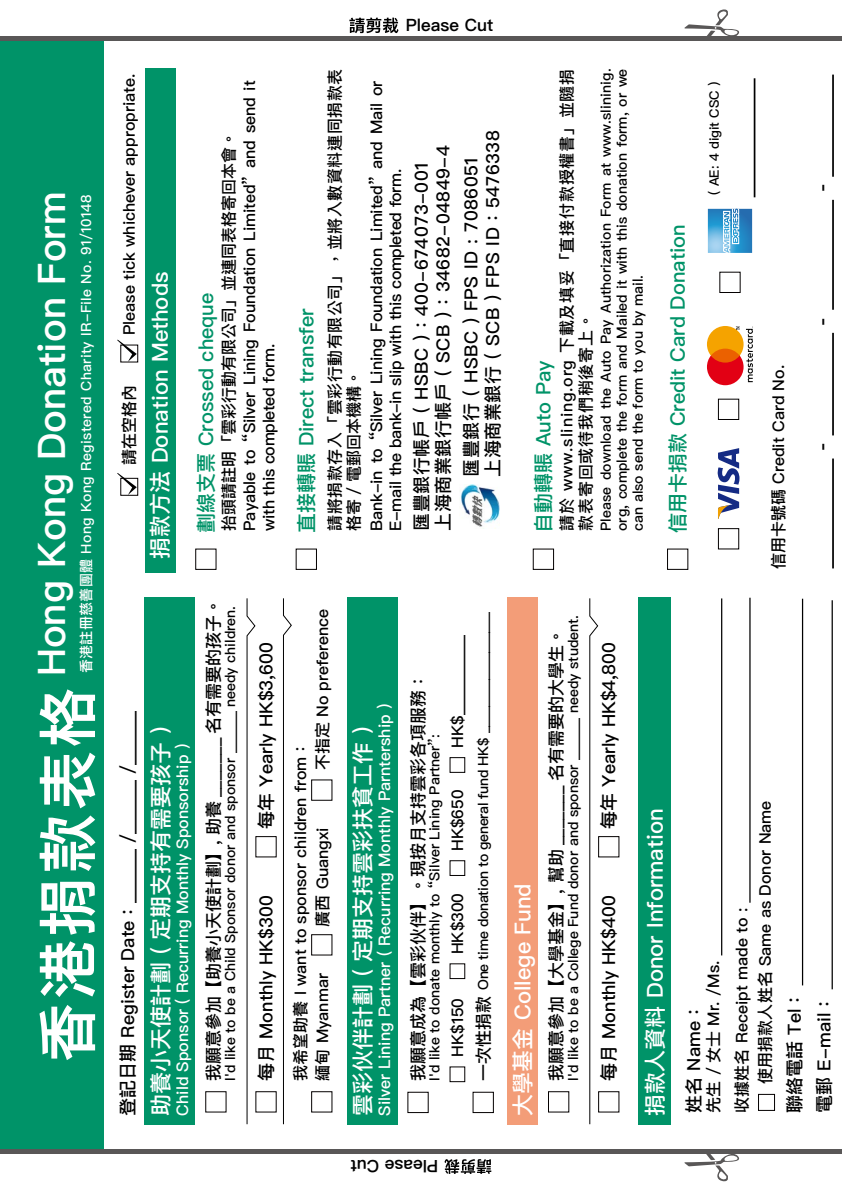
<style>
.page{position:relative;width:842px;height:1191px;background:#fff}
.page>*{position:absolute;margin:0;border:0;box-sizing:border-box;transform-origin:0 0}
.t1{font:600 60px "Ping Fang TC";letter-spacing:.05em;color:#fff}
.t2{font:600 38px "Ping Fang TC";color:#fff}
.t3{font:500 22px "Ping Fang TC";color:#fff}
.t4{font:500 22px "Montserrat Alternates";color:#000}
.t5{font:500 20px "Ping Fang TC";color:#009368}
.t6{font:500 18px/29.6px "Ping Fang TC";color:#000}
.t7{font:500 18px/21.6px "Ping Fang TC";letter-spacing:.03em;color:#000}
.t8{font:500 17px "Ping Fang TC";color:#000}
.t9{font:600 17px "Ping Fang TC";color:#000}
.t10{font:500 16px/19.2px "Ping Fang TC";color:#000}
.t11{font:500 16px "Ping Fang TC";color:#fff}
.t12{font:500 16px/19.2px "Ping Fang TC";letter-spacing:.05em;color:#000}
.t13{font:500 16px/19.2px "Ping Fang TC";letter-spacing:.035em;color:#000}
.t14{font:500 14px/16px "Ping Fang TC";color:#000;text-align:justify}
.t15{font:500 14px "Ping Fang TC";letter-spacing:.025em;color:#fff}
.t16{font:500 14px "Ping Fang TC";letter-spacing:-.02em;color:#000}
.t17{font:500 13px "Ping Fang TC";color:#000}
</style>
<div class="page">
<hr style="left:721px;top:598px;width:1px;height:357px;background:#000">
<hr style="left:749px;top:597px;width:1px;height:305px;background:#000">
<hr style="left:802px;top:598px;width:1px;height:387px;background:#000">
<hr style="left:831px;top:600px;width:2px;height:389px;background:#000">
<hr style="left:832px;top:458px;width:2px;height:110px;background:#000">
<hr style="left:832px;top:333px;width:2px;height:102px;background:#000">
<hr style="left:832px;top:200px;width:2px;height:110px;background:#000">
<hr style="left:832px;top:75px;width:2px;height:102px;background:#000">
<hr style="left:754px;top:78px;width:1px;height:119px;background:#000">
<div style="left:718px;top:399px;width:21px;height:21px;border:1px solid #040000"></div>
<svg style="left:707px;top:326px;width:46px;height:59px"></svg>
<svg style="left:708px;top:208px;width:44px;height:45px;background:#5fa8d5"></svg>
<div style="left:718px;top:528px;width:21px;height:21px;border:1px solid #040000"></div>
<svg style="left:718px;top:448px;width:21px;height:71px"></svg>
<div style="left:667px;top:548px;width:21px;height:22px;border:1px solid #040000"></div>
<div style="left:296px;top:548px;width:21px;height:22px;border:1px solid #040000"></div>
<div style="left:533px;top:548px;width:21px;height:22px;border:1px solid #040000"></div>
<div style="left:195px;top:548px;width:22px;height:22px;border:1px solid #040000"></div>
<div style="left:473px;top:1091px;width:21px;height:22px;border:1px solid #040000"></div>
<div style="left:758px;top:1093px;width:17px;height:18px;border:1px solid #040000"></div>
<svg style="left:117px;top:339px;width:20px;height:23px"></svg>
<div style="left:120px;top:478px;width:18px;height:18px;border:1px solid #040000"></div>
<svg style="left:117px;top:473px;width:20px;height:22px"></svg>
<div style="left:145px;top:68px;width:30px;height:505px;background:#009368"></div>
<img style="left:461px;top:485px;width:38px;height:44px">
<div style="left:638px;top:597px;width:33px;height:527px;background:#009368"></div>
<div style="left:145px;top:597px;width:50px;height:527px;background:#009368"></div>
<div style="left:507px;top:597px;width:31px;height:527px;background:#f39d78"></div>
<div style="left:347px;top:597px;width:51px;height:527px;background:#009368"></div>
<svg style="left:449px;top:757px;width:17px;height:325px"></svg>
<svg style="left:246px;top:598px;width:46px;height:527px"></svg>
<svg style="left:205px;top:779px;width:128px;height:334px"></svg>
<svg style="left:548px;top:598px;width:72px;height:527px"></svg>
<svg style="left:0;top:1153px;width:842px;height:29px"></svg>
<svg style="left:0;top:17px;width:842px;height:20px"></svg>
<svg style="left:684px;top:1153px;width:60px;height:28px"></svg>
<svg style="left:684px;top:9px;width:60px;height:28px"></svg>
<div style="left:0;top:39px;width:104px;height:1110px;background:#009368"></div>
<svg style="left:349px;top:18px;width:49px;height:15px"></svg>
<svg style="left:444px;top:1159px;width:47px;height:15px"></svg>
<hr style="left:0;top:37px;width:842px;height:4px;background:#595757">
<hr style="left:0;top:1149px;width:842px;height:4px;background:#595757">
<h2 class="t2" style="left:28px;top:676px;width:486px;rotate:-90deg">Hong Kong Donation Form</h2>
<p class="t15" style="left:77px;top:673px;width:480px;rotate:-90deg">香港註冊慈善團體 Hong Kong Registered Charity IR-File No. 91/10148</p>
<h1 class="t1" style="left:31px;top:1062px;width:376px;rotate:-90deg">香港捐款表格</h1>
<p class="t9" style="left:406px;top:14px;width:89px">Please Cut</p>
<p class="t10" style="left:119px;top:335px;width:263px;rotate:-90deg">Please tick whichever appropriate.</p>
<p class="t10" style="left:119px;top:465px;width:81px;rotate:-90deg">請在空格內</p>
<h3 class="t3" style="left:147px;top:559px;width:288px;rotate:-90deg">捐款方法 Donation Methods</h3>
<p class="t13" style="left:325px;top:531px;width:463px;rotate:-90deg">請將捐款存入「雲彩行動有限公司」，並將入數資料連同捐款表格寄 / 電郵回本機構。</p>
<p class="t10" style="left:240px;top:531px;width:452px;rotate:-90deg">Payable to “Silver Lining Foundation Limited” and send it with this completed form.</p>
<p class="t10" style="left:367px;top:531px;width:452px;rotate:-90deg">Bank-in to “Silver Lining Foundation Limited” and Mail or<br>E-mail the bank-in slip with this completed form.</p>
<p class="t10" style="left:219px;top:531px;width:401px;rotate:-90deg">抬頭請註明「雲彩行動有限公司」並連同表格寄回本會。</p>
<p class="t5" style="left:194px;top:533px;width:242px;rotate:-90deg">劃線支票 Crossed cheque</p>
<p class="t5" style="left:294px;top:533px;width:226px;rotate:-90deg">直接轉賬 Direct transfer</p>
<p class="t7" style="left:410px;top:531px;width:387px;rotate:-90deg">匯豐銀行帳戶 ( HSBC )：400-674073-001上海商業銀行帳戶 ( SCB )：34682-04849-4</p>
<p class="t7" style="left:460px;top:477px;width:348px;rotate:-90deg">匯豐銀行 ( HSBC ) FPS ID : 7086051<br>上海商業銀行 ( SCB ) FPS ID：5476338</p>
<p class="t12" style="left:557px;top:531px;width:464px;rotate:-90deg">請於 www.slining.org 下載及填妥「直接付款授權書」並隨捐款表寄回或待我們稍後寄上。</p>
<p class="t14" style="left:598px;top:531px;width:464px;rotate:-90deg">Please download the Auto Pay Authorization Form at www.slininig. org, complete the form and Mailed it with this donation form, or we can also send the form to you by mail.</p>
<p class="t5" style="left:531px;top:533px;width:174px;rotate:-90deg">自動轉賬 Auto Pay</p>
<p class="t5" style="left:665px;top:533px;width:310px;rotate:-90deg">信用卡捐款 Credit Card Donation</p>
<p class="t17" style="left:706px;top:195px;width:115px;rotate:-90deg">( AE: 4 digit CSC )</p>
<h3 class="t4" style="left:806px;top:192px;width:10px;rotate:-90deg">-</h3>
<p class="t10" style="left:769px;top:569px;width:206px;rotate:-90deg">信用卡號碼 Credit Card No.</p>
<h3 class="t4" style="left:806px;top:325px;width:10px;rotate:-90deg">-</h3>
<h3 class="t4" style="left:806px;top:451px;width:10px;rotate:-90deg">-</h3>
<p class="t6" style="left:113px;top:1115px;width:406px;rotate:-90deg">登記日期 Register Date：______ /______ /______</p>
<h3 class="t3" style="left:147px;top:1115px;width:390px;rotate:-90deg">助養小天使計劃 ( 定期支持有需要孩子 )</h3>
<p class="t11" style="left:172px;top:1115px;width:373px;rotate:-90deg">Child Sponsor ( Recurring Monthly Sponsorship )</p>
<p class="t8" style="left:203px;top:1080px;width:484px;rotate:-90deg">我願意參加【助養小天使計劃】, 助養 _______ 名有需要的孩子。</p>
<p class="t14" style="left:222px;top:1080px;width:476px;rotate:-90deg">I'd like to be a Child Sponsor donor and sponsor ______ needy children.</p>
<p class="t10" style="left:313px;top:770px;width:163px;rotate:-90deg">不指定 No preference</p>
<p class="t16" style="left:475px;top:990px;width:379px;rotate:-90deg">One time donation to general fund HK$ __________________</p>
<p class="t14" style="left:565px;top:1080px;width:467px;rotate:-90deg">I'd like to be a College Fund donor and sponsor ______ needy student.</p>
<p class="t8" style="left:546px;top:1080px;width:454px;rotate:-90deg">我願意參加【大學基金】, 幫助 _______ 名有需要的大學生。</p>
<p class="t10" style="left:448px;top:748px;width:114px;rotate:-90deg">HK$__________</p>
<p class="t6" style="left:251px;top:828px;width:188px;rotate:-90deg">每年 Yearly HK$3,600</p>
<p class="t6" style="left:594px;top:828px;width:188px;rotate:-90deg">每年 Yearly HK$4,800</p>
<p class="t10" style="left:313px;top:926px;width:101px;rotate:-90deg">廣西 Guangxi</p>
<p class="t8" style="left:408px;top:1080px;width:410px;rotate:-90deg">我願意成為【雲彩伙伴】。現按月支持雲彩各項服務：</p>
<p class="t11" style="left:375px;top:1115px;width:413px;rotate:-90deg">Silver Lining Partner ( Recurring Monthly Parntership )</p>
<h3 class="t3" style="left:349px;top:1115px;width:390px;rotate:-90deg">雲彩伙伴計劃 ( 定期支持雲彩扶貧工作 )</h3>
<p class="t14" style="left:426px;top:1080px;width:348px;rotate:-90deg">I'd like to donate monthly to “Silver Lining Partner”:</p>
<p class="t10" style="left:291px;top:1080px;width:341px;rotate:-90deg">我希望助養 I want to sponsor children from：</p>
<p class="t10" style="left:448px;top:851px;width:63px;rotate:-90deg">HK$650</p>
<h3 class="t3" style="left:509px;top:1115px;width:234px;rotate:-90deg">大學基金 College Fund</h3>
<p class="t10" style="left:448px;top:954px;width:63px;rotate:-90deg">HK$300</p>
<p class="t6" style="left:251px;top:1080px;width:187px;rotate:-90deg">每月 Monthly HK$300</p>
<p class="t6" style="left:594px;top:1080px;width:187px;rotate:-90deg">每月 Monthly HK$400</p>
<p class="t10" style="left:313px;top:1080px;width:109px;rotate:-90deg">緬甸 Myanmar</p>
<p class="t8" style="left:473px;top:1080px;width:86px;rotate:-90deg">一次性捐款</p>
<p class="t10" style="left:448px;top:1056px;width:60px;rotate:-90deg">HK$150</p>
<h3 class="t3" style="left:641px;top:1115px;width:308px;rotate:-90deg">捐款人資料 Donor Information</h3>
<p class="t10" style="left:755px;top:1083px;width:284px;rotate:-90deg">使用捐款人姓名 Same as Donor Name</p>
<p class="t10" style="left:699px;top:1112px;width:206px;line-height:28.2px;rotate:-90deg">先生 / 女士 Mr. /Ms.<br>收據姓名 Receipt made to :</p>
<p class="t7" style="left:683px;top:1112px;width:111px;rotate:-90deg">姓名 Name：</p>
<p class="t6" style="left:779px;top:1112px;width:123px;rotate:-90deg">聯絡電話 Tel：電郵 E-mail：</p>
<p class="t9" style="left:438px;top:1177px;width:89px;rotate:-180deg">Please Cut</p>
</div>
